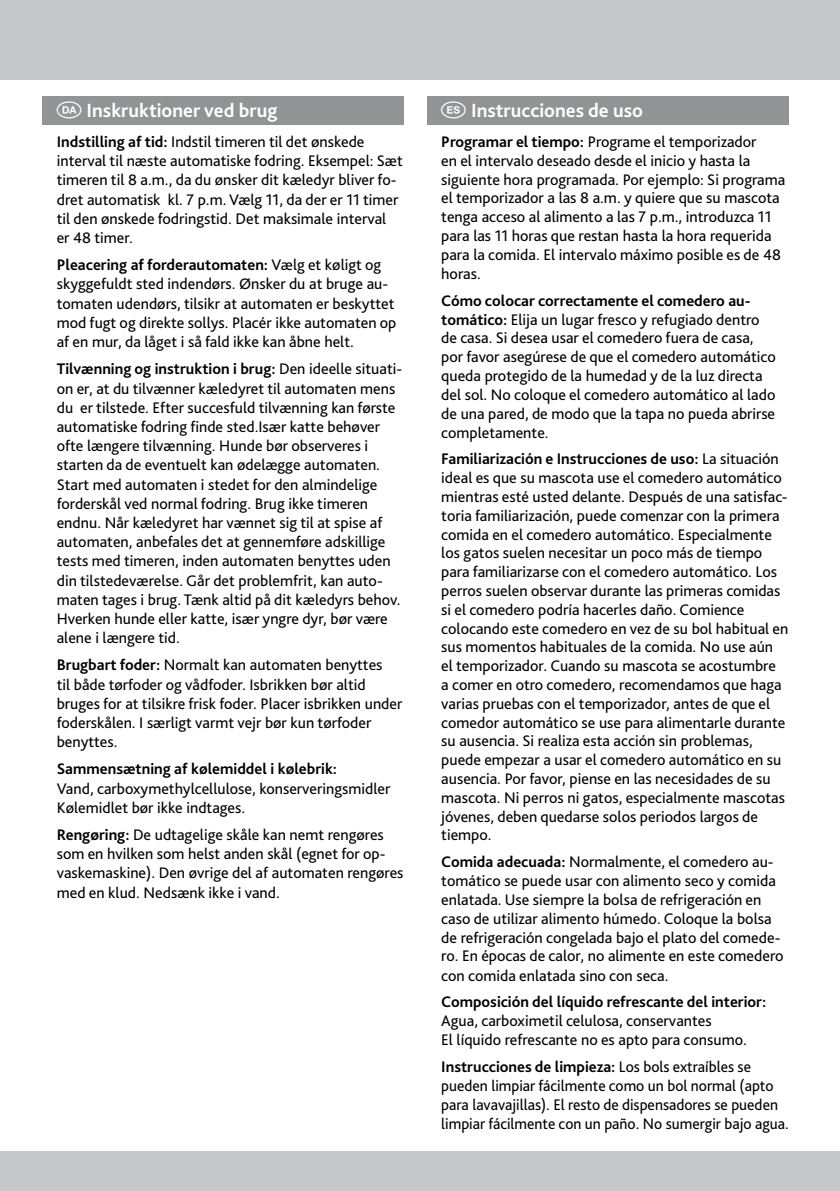
<style>
.page{position:relative;width:840px;height:1191px;background:#fff}
.page>*{position:absolute;margin:0;border:0;box-sizing:border-box;transform-origin:0 0}
.t1{font:700 20px "Bliss Pro";color:#fff}
.t2{font:16px/18.8px "Bliss Pro";color:#000}
.t3{font:700 16px "Bliss Pro";color:#000}
.s1{font-family:"Natrix";font-weight:400}
.s2{font-weight:700}
</style>
<div class="page">
<div style="left:0;top:0;width:839px;height:79px;background:#c6c7c8"></div>
<div style="left:0;top:1151px;width:839px;height:40px;background:#c6c7c8"></div>
<div style="left:43px;top:96px;width:361px;height:28px;background:#929395"></div>
<div style="left:427px;top:96px;width:361px;height:28px;background:#929395"></div>
<p class="t1" style="left:57px;top:98px;width:222px"><span class="s1">d</span> Inskruktioner ved brug</p>
<p class="t1" style="left:441px;top:98px;width:203px"><span class="s1">e</span> Instrucciones de uso</p>
<p class="t2" style="left:57px;top:132px;width:347px"><span class="s2">Indstilling af tid:</span> Indstil timeren til det ønskede interval til næste automatiske fodring. Eksempel: Sæt timeren til 8 a.m., da du ønsker dit kæledyr bliver fo&shy;dret automatisk kl. 7 p.m. Vælg 11, da der er 11 timer til den ønskede fodringstid. Det maksimale interval er 48 timer.</p>
<p class="t2" style="left:57px;top:255px;width:341px"><span class="s2">Pleacering af forderautomaten:</span> Vælg et køligt og skyggefuldt sted indendørs. Ønsker du at bruge au&shy;tomaten udendørs, tilsikr at automaten er beskyttet mod fugt og direkte sollys. Placér ikke automaten op af en mur, da låget i så fald ikke kan åbne helt.</p>
<p class="t2" style="left:57px;top:359px;width:347px"><span class="s2">Tilvænning og instruktion i brug:</span> Den ideelle situati&shy;on er, at du tilvænner kæledyret til automaten mens du er tilstede. Efter succesfuld tilvænning kan første automatiske fodring finde sted.Især katte behøver ofte længere tilvænning. Hunde bør observeres i starten da de eventuelt kan ødelægge automaten.<br>Start med automaten i stedet for den almindelige forderskål ved normal fodring. Brug ikke timeren endnu. Når kæledyret har vænnet sig til at spise af automaten, anbefales det at gennemføre adskillige tests med timeren, inden automaten benyttes uden din tilstedeværelse. Går det problemfrit, kan auto&shy;maten tages i brug. Tænk altid på dit kæledyrs behov.<br>Hverken hunde eller katte, især yngre dyr, bør være alene i længere tid.</p>
<p class="t2" style="left:57px;top:655px;width:347px"><span class="s2">Brugbart foder:</span> Normalt kan automaten benyttes<br>til både tørfoder og vådfoder. Isbrikken bør altid bruges for at tilsikre frisk foder. Placer isbrikken under foderskålen. I særligt varmt vejr bør kun tørfoder benyttes.</p>
<p class="t3" style="left:57px;top:759px;width:282px">Sammensætning af kølemiddel i kølebrik:</p>
<p class="t2" style="left:57px;top:778px;width:335px">Vand, carboxymethylcellulose, konserveringsmidler<br>Kølemidlet bør ikke indtages.</p>
<p class="t2" style="left:57px;top:824px;width:348px"><span class="s2">Rengøring:</span> De udtagelige skåle kan nemt rengøres som en hvilken som helst anden skål (egnet for op&shy;vaskemaskine). Den øvrige del af automaten rengøres med en klud. Nedsænk ikke i vand.</p>
<p class="t2" style="left:441px;top:132px;width:345px"><span class="s2">Programar el tiempo:</span> Programe el temporizador<br>en el intervalo deseado desde el inicio y hasta la siguiente hora programada. Por ejemplo: Si programa el temporizador a las 8 a.m. y quiere que su mascota tenga acceso al alimento a las 7 p.m., introduzca 11 para las 11 horas que restan hasta la hora requerida para la comida. El intervalo máximo posible es de 48 horas.</p>
<p class="t2" style="left:441px;top:291px;width:336px"><span class="s2">Cómo colocar correctamente el comedero au&shy;tomático:</span> Elija un lugar fresco y refugiado dentro de casa. Si desea usar el comedero fuera de casa, por favor asegúrese de que el comedero automático queda protegido de la humedad y de la luz directa del sol. No coloque el comedero automático al lado de una pared, de modo que la tapa no pueda abrirse completamente.</p>
<p class="t2" style="left:441px;top:449px;width:348px"><span class="s2">Familiarización e Instrucciones de uso:</span> La situación ideal es que su mascota use el comedero automático mientras esté usted delante. Después de una satisfac&shy;toria familiarización, puede comenzar con la primera comida en el comedero automático. Especialmente los gatos suelen necesitar un poco más de tiempo para familiarizarse con el comedero automático. Los perros suelen observar durante las primeras comidas si el comedero podría hacerles daño. Comience colocando este comedero en vez de su bol habitual en sus momentos habituales de la comida. No use aún el temporizador. Cuando su mascota se acostumbre<br>a comer en otro comedero, recomendamos que haga varias pruebas con el temporizador, antes de que el comedor automático se use para alimentarle durante su ausencia. Si realiza esta acción sin problemas, puede empezar a usar el comedero automático en su ausencia. Por favor, piense en las necesidades de su mascota. Ni perros ni gatos, especialmente mascotas jóvenes, deben quedarse solos periodos largos de tiempo.</p>
<p class="t2" style="left:441px;top:852px;width:343px"><span class="s2">Comida adecuada:</span> Normalmente, el comedero au&shy;tomático se puede usar con alimento seco y comida enlatada. Use siempre la bolsa de refrigeración en caso de utilizar alimento húmedo. Coloque la bolsa de refrigeración congelada bajo el plato del comede&shy;ro. En épocas de calor, no alimente en este comedero con comida enlatada sino con seca.</p>
<p class="t3" style="left:441px;top:992px;width:326px">Composición del líquido refrescante del interior:</p>
<p class="t2" style="left:441px;top:1010px;width:307px">Agua, carboximetil celulosa, conservantes<br>El líquido refrescante no es apto para consumo.</p>
<p class="t2" style="left:441px;top:1057px;width:349px"><span class="s2">Instrucciones de limpieza:</span> Los bols extraíbles se pueden limpiar fácilmente como un bol normal (apto para lavavajillas). El resto de dispensadores se pueden limpiar fácilmente con un paño. No sumergir bajo agua.</p>
</div>
